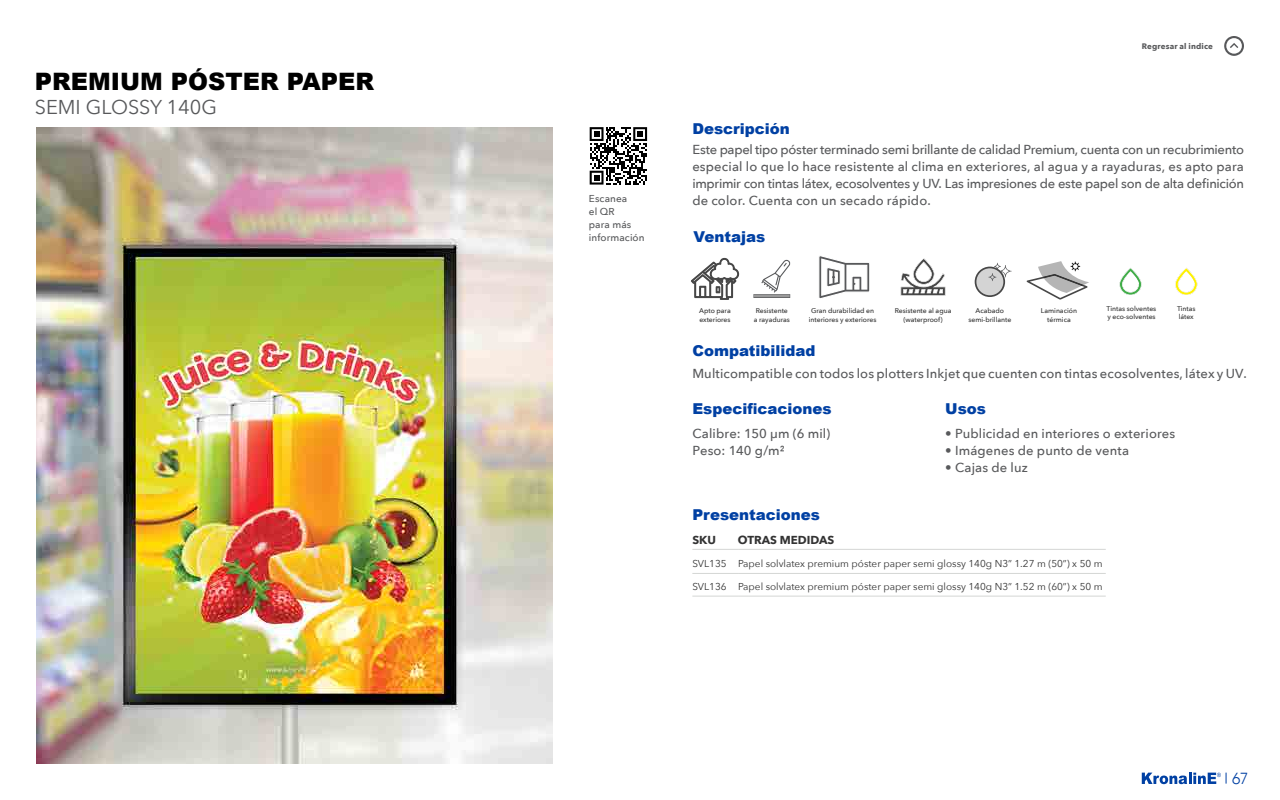
<style>
.page{position:relative;width:1280px;height:800px;background:#fff}
.page>*{position:absolute;margin:0;border:0;box-sizing:border-box;transform-origin:0 0}
.t1{font:900 24px "Arial";color:#000}
.t2{font:20px "Avenir Next";color:#58595b}
.t3{font:300 16px "Avenir";color:#0040a3}
.t4{font:900 15px "Arial";color:#0040a3}
.t5{font:500 13px/17px "Avenir Next";letter-spacing:.01em;color:#58595b;text-align:justify}
.t6{font:700 11.5px "Avenir Next";color:#333}
.t7{font:10px "Avenir Next";color:#333}
.t8{font:500 10px/13px "Avenir Next";letter-spacing:.005em;color:#58595b}
.t9{font:700 8px "Avenir Next";letter-spacing:.02em;color:#58595b}
.t10{font:500 6.9px/8.3px "Avenir Next";letter-spacing:-.005em;color:#333}
</style>
<div class="page">
<img style="left:36px;top:127px;width:517px;height:637px">
<hr style="left:692px;top:573px;width:46px;height:1px;background:#d4d6d4">
<hr style="left:692px;top:596px;width:46px;height:1px;background:#d4d6d4">
<hr style="left:738px;top:573px;width:368px;height:1px;background:#d4d6d4">
<hr style="left:738px;top:596px;width:368px;height:1px;background:#d4d6d4">
<hr style="left:692px;top:549px;width:46px;height:1px;background:#d4d6d4">
<hr style="left:738px;top:549px;width:368px;height:1px;background:#d4d6d4">
<svg style="left:590px;top:127px;width:57px;height:57px"></svg>
<svg style="left:1119px;top:268px;width:23px;height:27px"></svg>
<svg style="left:1175px;top:268px;width:23px;height:27px"></svg>
<svg style="left:819px;top:256px;width:51px;height:42px"></svg>
<svg style="left:753px;top:260px;width:37px;height:38px"></svg>
<svg style="left:901px;top:258px;width:45px;height:38px"></svg>
<svg style="left:691px;top:258px;width:48px;height:42px"></svg>
<div style="left:976px;top:267px;width:28px;height:29px;background:#d4d4d4;border-radius:50%"></div>
<div style="left:975px;top:267px;width:30px;height:30px;border:2px solid #474747;border-radius:50%"></div>
<svg style="left:988px;top:263px;width:24px;height:18px"></svg>
<svg style="left:1027px;top:261px;width:62px;height:39px"></svg>
<svg style="left:1224px;top:36px;width:20px;height:20px"></svg>
<svg style="left:1142px;top:773px;width:85px;height:11px"></svg>
<h1 class="t1" style="left:35px;top:64px;width:341px">PREMIUM PÓSTER PAPER</h1>
<h2 class="t2" style="left:35px;top:90px;width:184px">SEMI GLOSSY 140G</h2>
<p class="t8" style="left:589px;top:192px;width:57px">Escanea<br>el QR<br>para más información</p>
<p class="t4" style="left:692px;top:118px;width:99px">Descripción</p>
<p class="t9" style="left:1142px;top:40px;width:73px">Regresar al indice</p>
<p class="t5" style="left:692px;top:141px;width:553px">Este papel tipo póster terminado semi brillante de calidad Premium, cuenta con un recubrimiento especial lo que lo hace resistente al clima en exteriores, al agua y a rayaduras, es apto para imprimir con tintas látex, ecosolventes y UV. Las impresiones de este papel son de alta definición de color. Cuenta con un secado rápido.</p>
<p class="t4" style="left:694px;top:226px;width:73px">Ventajas</p>
<p class="t10" style="left:699px;top:307px;width:33px">Apto para exteriores</p>
<p class="t10" style="left:968px;top:307px;width:44px;text-align:center">Acabado semi-brillante</p>
<p class="t10" style="left:1041px;top:307px;width:38px;text-align:center">Laminación térmica</p>
<p class="t10" style="left:754px;top:307px;width:38px">Resistente a rayaduras</p>
<p class="t10" style="left:895px;top:307px;width:58px;text-align:center">Resistente al agua (waterproof)</p>
<p class="t10" style="left:809px;top:307px;width:69px;text-align:center">Gran durabilidad en interiores y exteriores</p>
<p class="t4" style="left:692px;top:340px;width:125px">Compatibilidad</p>
<p class="t10" style="left:1107px;top:304px;width:51px">Tintas solventes y eco-solventes</p>
<p class="t10" style="left:1177px;top:304px;width:20px">Tintas látex</p>
<p class="t5" style="left:692px;top:365px;width:556px">Multicompatible con todos los plotters Inkjet que cuenten con tintas ecosolventes, látex y UV.</p>
<p class="t4" style="left:692px;top:397px;width:141px">Especificaciones</p>
<p class="t4" style="left:945px;top:397px;width:42px">Usos</p>
<p class="t5" style="left:692px;top:424px;width:140px">Calibre: 150 μm (6 mil)<br>Peso: 140 g/m²</p>
<p class="t4" style="left:692px;top:504px;width:129px">Presentaciones</p>
<p class="t5" style="left:945px;top:424px;width:232px">• Publicidad en interiores o exteriores</p>
<p class="t5" style="left:945px;top:441px;width:185px">• Imágenes de punto de venta</p>
<p class="t5" style="left:945px;top:458px;width:84px">• Cajas de luz</p>
<p class="t6" style="left:692px;top:530px;width:25px">SKU</p>
<p class="t6" style="left:738px;top:530px;width:98px">OTRAS MEDIDAS</p>
<p class="t7" style="left:692px;top:555px;width:412px">SVL135 Papel solvlatex premium póster paper semi glossy 140g N3” 1.27 m (50”) x 50 m</p>
<p class="t7" style="left:692px;top:578px;width:412px">SVL136 Papel solvlatex premium póster paper semi glossy 140g N3” 1.52 m (60”) x 50 m</p>
<p class="t3" style="left:1232px;top:769px;width:18px">67</p>
</div>
